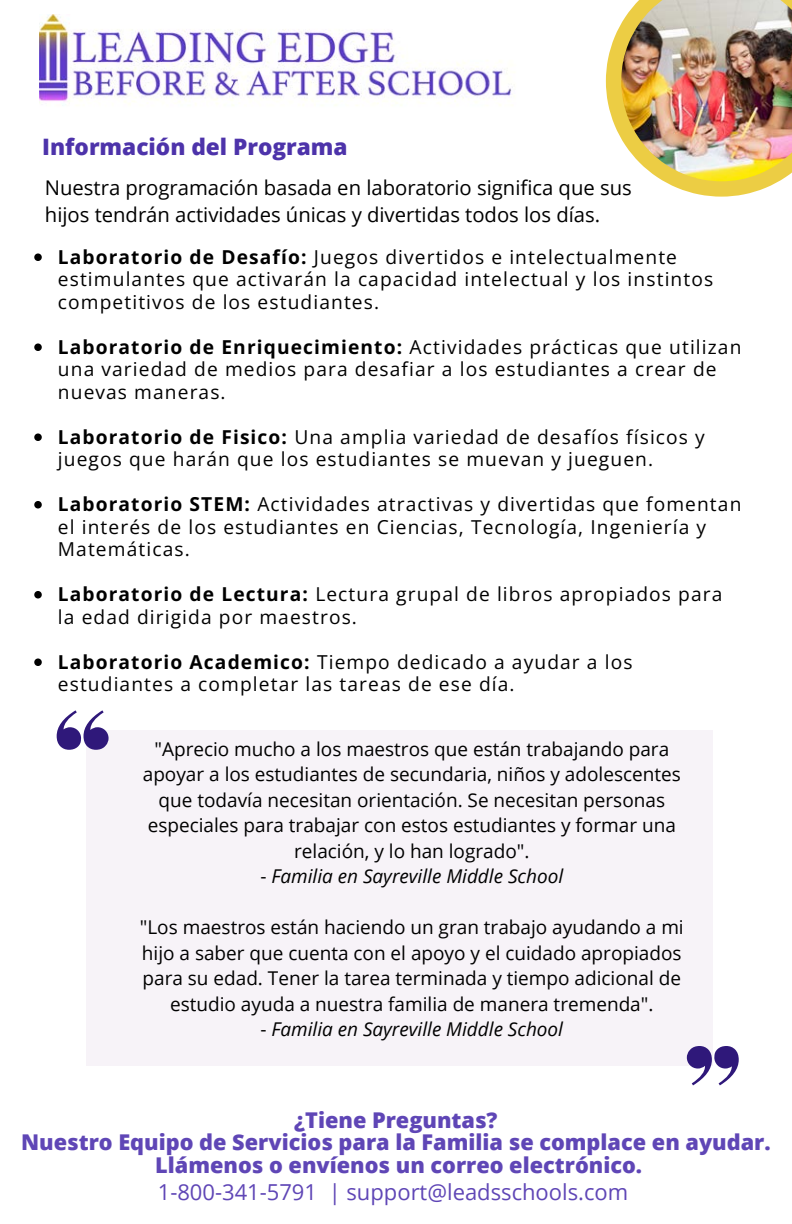
<style>
.page{position:relative;width:792px;height:1224px;background:#fff}
.page>*{position:absolute;margin:0;border:0;box-sizing:border-box;transform-origin:0 0}
.t1{font:800 22.6px "Open Sans";color:#4d33aa}
.t2{font:22px "Open Sans";color:#5f46b6}
.t3{font:800 21.8px/22.4px "Open Sans";color:#5f46b6;text-align:center}
.t4{font:20.2px/27px "Open Sans";color:#000}
.t5{font:19.2px/22.4px "Open Sans";letter-spacing:.06em;color:#000}
.t6{font:19px/25.6px "Open Sans";color:#000;text-align:center}
.t7{font:italic 19px "Open Sans";color:#000}
.s1{font-weight:700}
.s2{font-style:normal}
</style>
<div class="page">
<div style="left:86px;top:730px;width:627px;height:336px;background:#f7f3f8"></div>
<svg style="left:606px;top:24px;width:173px;height:173px"></svg>
<img style="left:621px;top:0;width:171px;height:181px">
<svg style="left:57px;top:710px;width:52px;height:39px"></svg>
<svg style="left:687px;top:1046px;width:52px;height:39px"></svg>
<svg style="left:34px;top:253px;width:8px;height:8px"></svg>
<svg style="left:34px;top:343px;width:8px;height:8px"></svg>
<svg style="left:34px;top:433px;width:8px;height:8px"></svg>
<svg style="left:34px;top:501px;width:8px;height:7px"></svg>
<svg style="left:34px;top:591px;width:8px;height:7px"></svg>
<svg style="left:34px;top:658px;width:8px;height:8px"></svg>
<img style="left:40px;top:14px;width:471px;height:92px">
<p class="t1" style="left:42px;top:131px;width:307px">Información del Programa</p>
<p class="t4" style="left:45px;top:174px;width:588px">Nuestra programación basada en laboratorio significa que sus hijos tendrán actividades únicas y divertidas todos los días.</p>
<p class="t5" style="left:58px;top:245px;width:657px"><span class="s1">Laboratorio de Desafío:</span> Juegos divertidos e intelectualmente estimulantes que activarán la capacidad intelectual y los instintos competitivos de los estudiantes.</p>
<p class="t5" style="left:58px;top:335px;width:685px"><span class="s1">Laboratorio de Enriquecimiento:</span> Actividades prácticas que utilizan una variedad de medios para desafiar a los estudiantes a crear de nuevas maneras.</p>
<p class="t5" style="left:58px;top:425px;width:648px"><span class="s1">Laboratorio de Fisico:</span> Una amplia variedad de desafíos físicos y juegos que harán que los estudiantes se muevan y jueguen.</p>
<p class="t5" style="left:58px;top:493px;width:685px"><span class="s1">Laboratorio STEM:</span> Actividades atractivas y divertidas que fomentan el interés de los estudiantes en Ciencias, Tecnología, Ingeniería y<br>Matemáticas.</p>
<p class="t5" style="left:58px;top:583px;width:666px"><span class="s1">Laboratorio de Lectura:</span> Lectura grupal de libros apropiados para la edad dirigida por maestros.</p>
<p class="t5" style="left:58px;top:650px;width:576px"><span class="s1">Laboratorio Academico:</span> Tiempo dedicado a ayudar a los estudiantes a completar las tareas de ese día.</p>
<p class="t6" style="left:143px;top:735px;width:540px">"Aprecio mucho a los maestros que están trabajando para apoyar a los estudiantes de secundaria, niños y adolescentes que todavía necesitan orientación. Se necesitan personas especiales para trabajar con estos estudiantes y formar una relación, y lo han logrado".</p>
<h1 class="t7" style="left:260px;top:863px;width:304px"><span class="s2">-</span> Familia en Sayreville Middle School</h1>
<p class="t6" style="left:140px;top:914px;width:545px">"Los maestros están haciendo un gran trabajo ayudando a mi hijo a saber que cuenta con el apoyo y el cuidado apropiados para su edad. Tener la tarea terminada y tiempo adicional de estudio ayuda a nuestra familia de manera tremenda".</p>
<p class="t7" style="left:260px;top:1016px;width:304px"><span class="s2">-</span> Familia en Sayreville Middle School</p>
<p class="t3" style="left:21px;top:1108px;width:751px">¿Tiene Preguntas?<br>Nuestro Equipo de Servicios para la Familia se complace en ayudar.<br>Llámenos o envíenos un correo electrónico.</p>
<p class="t2" style="left:158px;top:1176px;width:472px">1-800-341-5791 | support@leadsschools.com</p>
</div>
